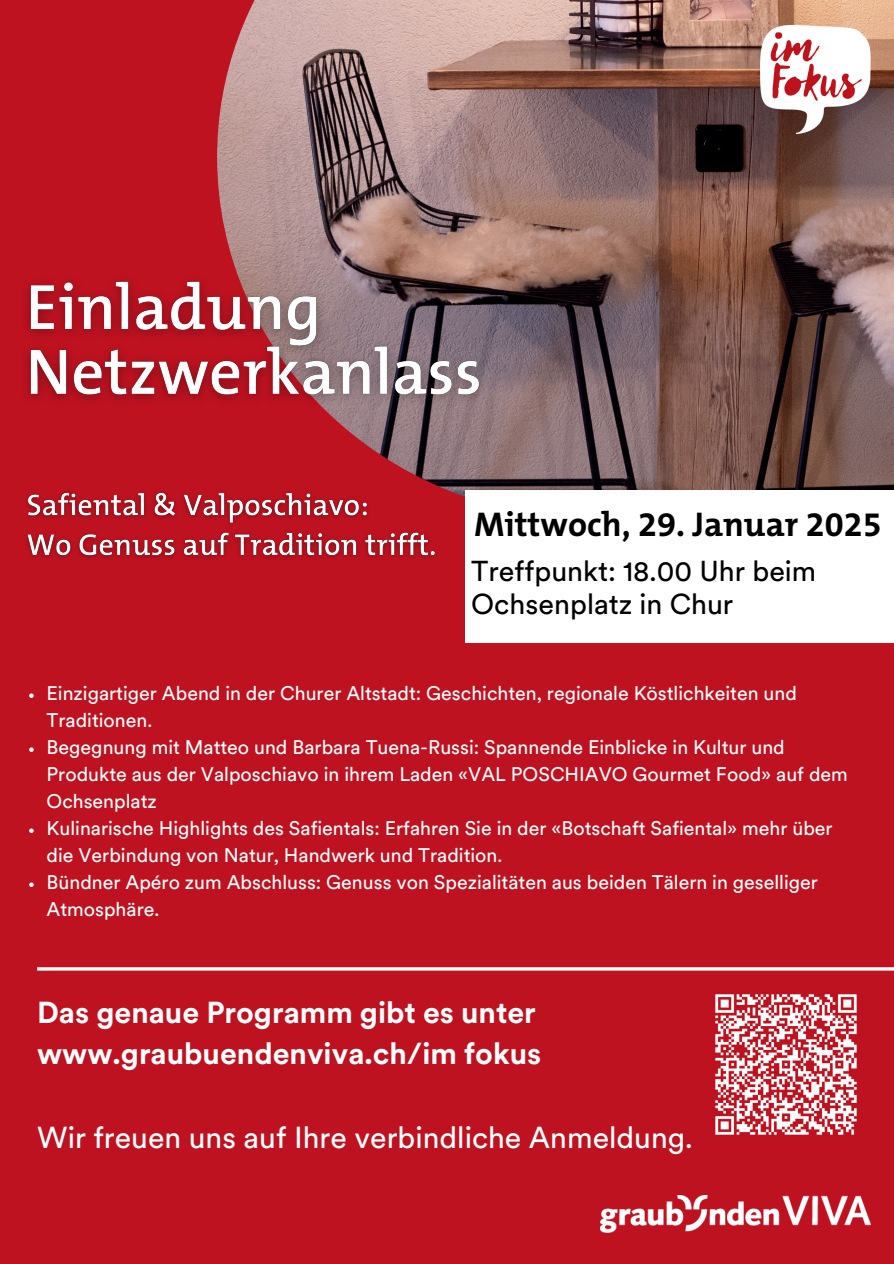
<style>
.page{position:relative;width:894px;height:1264px;background:#fff}
.page>*{position:absolute;margin:0;border:0;box-sizing:border-box;transform-origin:0 0}
.t1{font:700 34.5px "The Mix B W7";color:#000}
.t2{font:700 30px/41.7px "Circulargraubuenden";color:#fff}
.t3{font:30px "Circulargraubuenden";color:#fff}
.t4{font:28.5px/33.8px "Circulargraubuenden";color:#000}
.t5{font:19.5px/27px "Circulargraubuenden";color:#fff}
</style>
<div class="page">
<div style="left:0;top:0;width:893px;height:1263px;background:#be1220"></div>
<hr style="left:37px;top:967px;width:856px;height:3px;background:#fff">
<img style="left:217px;top:0;width:676px;height:497px">
<div style="left:465px;top:490px;width:428px;height:152px;background:#fff"></div>
<img style="left:600px;top:1195px;width:270px;height:37px">
<img style="left:715px;top:994px;width:142px;height:141px">
<img style="left:710px;top:0;width:183px;height:180px">
<img style="left:26px;top:268px;width:469px;height:146px">
<svg style="left:29px;top:693px;width:5px;height:5px"></svg>
<svg style="left:29px;top:747px;width:5px;height:5px"></svg>
<svg style="left:29px;top:828px;width:5px;height:5px"></svg>
<svg style="left:29px;top:882px;width:5px;height:5px"></svg>
<img style="left:26px;top:485px;width:419px;height:73px">
<h1 class="t1" style="left:474px;top:502px;width:409px">Mittwoch, 29. Januar 2025</h1>
<h3 class="t4" style="left:471px;top:552px;width:346px">Treffpunkt: 18.00 Uhr beim<br>Ochsenplatz in Chur</h3>
<p class="t5" style="left:47px;top:679px;width:802px">Einzigartiger Abend in der Churer Altstadt: Geschichten, regionale Köstlichkeiten und Traditionen.<br>Begegnung mit Matteo und Barbara Tuena-Russi: Spannende Einblicke in Kultur und Produkte aus der Valposchiavo in ihrem Laden «VAL POSCHIAVO Gourmet Food» auf dem Ochsenplatz<br>Kulinarische Highlights des Safientals: Erfahren Sie in der «Botschaft Safiental» mehr über die Verbindung von Natur, Handwerk und Tradition.<br>Bündner Apéro zum Abschluss: Genuss von Spezialitäten aus beiden Tälern in geselliger Atmosphäre.</p>
<h2 class="t2" style="left:37px;top:990px;width:505px">Das genaue Programm gibt es unter www.graubuendenviva.ch/im fokus</h2>
<h2 class="t3" style="left:37px;top:1116px;width:657px">Wir freuen uns auf Ihre verbindliche Anmeldung.</h2>
</div>
